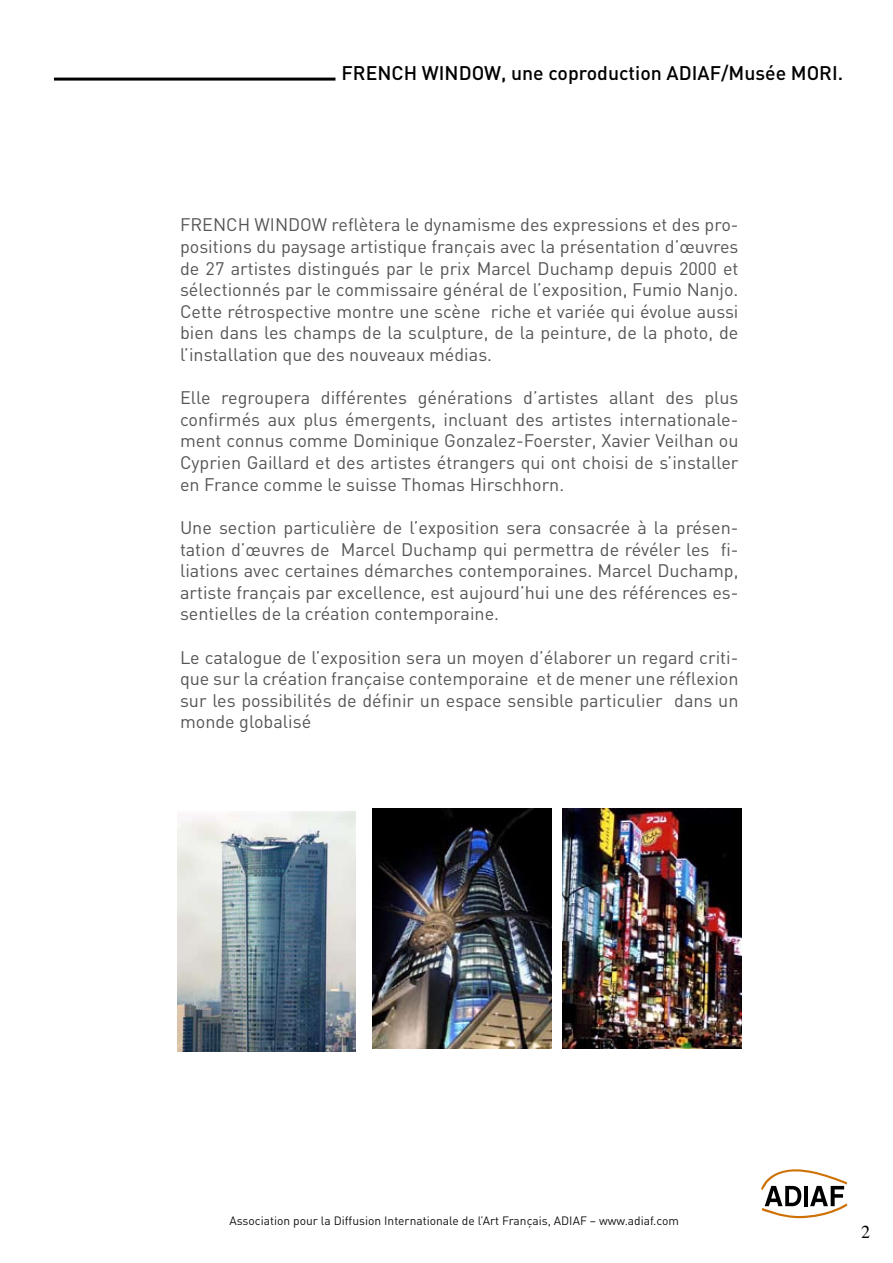
<style>
.page{position:relative;width:893px;height:1263px;background:#fff}
.page>*{position:absolute;margin:0;border:0;box-sizing:border-box;transform-origin:0 0}
.t1{font:500 19.5px "DIN";color:#000}
.t2{font:18px/21.6px "DIN";color:#555557;text-align:justify}
.t3{font:18px "Times";color:#000}
.t4{font:12px "DIN";color:#111113}
</style>
<div class="page">
<img style="left:563px;top:809px;width:178px;height:239px">
<img style="left:373px;top:809px;width:178px;height:239px">
<img style="left:177px;top:811px;width:179px;height:240px">
<hr style="left:54px;top:78px;width:281px;height:3px;background:#000">
<svg style="left:761px;top:1169px;width:86px;height:49px"></svg>
<p class="t1" style="left:341px;top:60px;width:503px">FRENCH WINDOW, une coproduction ADIAF/Musée MORI.</p>
<p class="t2" style="left:180px;top:214px;width:560px">FRENCH WINDOW reflètera le dynamisme des expressions et des pro&shy;positions du paysage artistique français avec la présentation d’œuvres de 27 artistes distingués par le prix Marcel Duchamp depuis 2000 et sélectionnés par le commissaire général de l’exposition, Fumio Nanjo.<br>Cette rétrospective montre une scène riche et variée qui évolue aussi bien dans les champs de la sculpture, de la peinture, de la photo, de l’installation que des nouveaux médias.</p>
<p class="t2" style="left:180px;top:387px;width:560px">Elle regroupera différentes générations d’artistes allant des plus confirmés aux plus émergents, incluant des artistes internationale&shy;ment connus comme Dominique Gonzalez-Foerster, Xavier Veilhan ou Cyprien Gaillard et des artistes étrangers qui ont choisi de s’installer en France comme le suisse Thomas Hirschhorn.</p>
<p class="t2" style="left:180px;top:516px;width:560px">Une section particulière de l’exposition sera consacrée à la présen&shy;tation d’œuvres de Marcel Duchamp qui permettra de révéler les fi&shy;liations avec certaines démarches contemporaines. Marcel Duchamp, artiste français par excellence, est aujourd’hui une des références es&shy;sentielles de la création contemporaine.</p>
<p class="t2" style="left:180px;top:646px;width:560px">Le catalogue de l’exposition sera un moyen d’élaborer un regard criti&shy;que sur la création française contemporaine et de mener une réflexion sur les possibilités de définir un espace sensible particulier dans un monde globalisé</p>
<p class="t4" style="left:229px;top:1213px;width:451px">Association pour la Diffusion Internationale de l’Art Français, ADIAF – www.adiaf.com</p>
<p class="t3" style="left:861px;top:1215px;width:10px">2</p>
</div>
